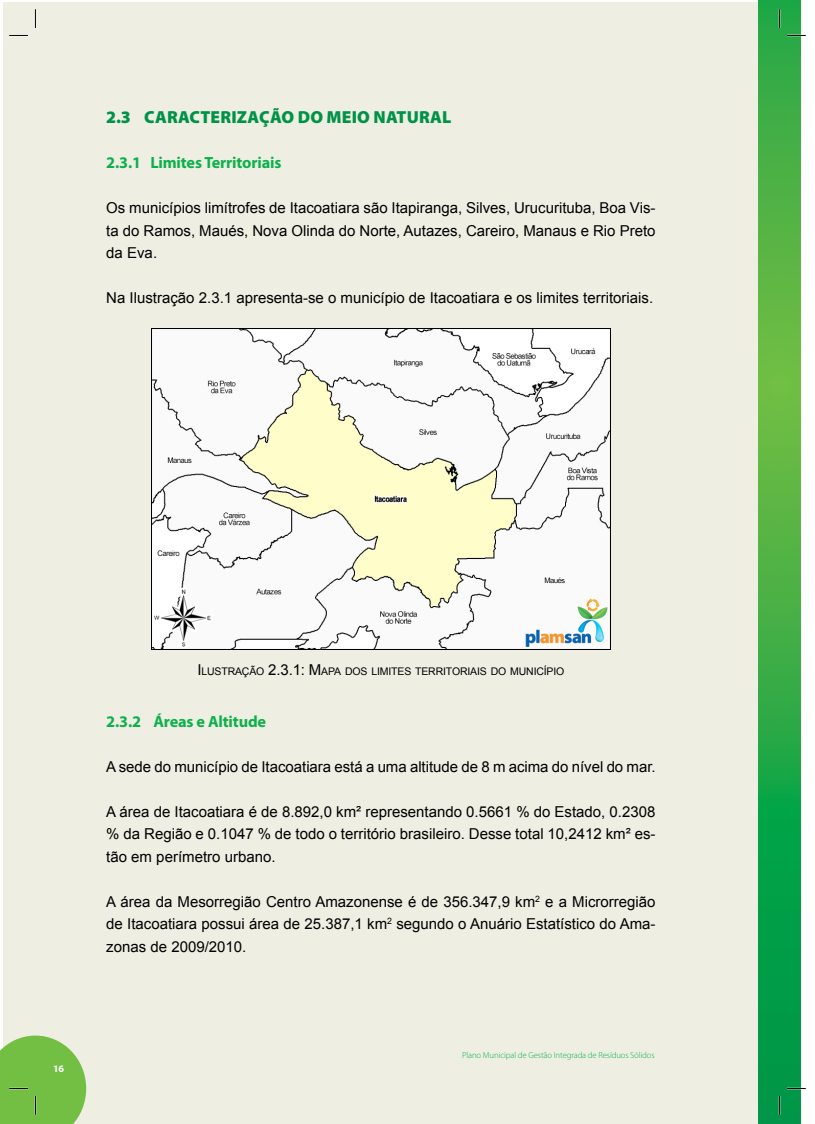
<style>
.page{position:relative;width:815px;height:1124px;background:#fff}
.page>*{position:absolute;margin:0;border:0;box-sizing:border-box;transform-origin:0 0}
.t1{font:900 17.5px "Myriad Pro";letter-spacing:.01em;color:#009247}
.t2{font:700 16.25px "Myriad Pro";letter-spacing:-.01em;color:#0db14b}
.t3{font:15px/22.5px "Arial";color:#000;text-align:justify}
.t4{font:10.5px "Arial";letter-spacing:-.015em;color:#000}
.t5{font:700 10px "Myriad Pro";color:#fff}
.t6{font:300 8.75px "Myriad Pro";letter-spacing:-.015em;color:#0db14b}
.s1{font-size:15px}
</style>
<div class="page">
<div style="left:4px;top:2px;width:776px;height:1121px;background:#efeee3"></div>
<svg style="left:758px;top:0;width:43px;height:1123px;background:#35ab45"></svg>
<img style="left:151px;top:328px;width:459px;height:321px">
<svg style="left:9px;top:35px;width:19px;height:1px"></svg>
<svg style="left:787px;top:35px;width:19px;height:1px"></svg>
<svg style="left:787px;top:1087px;width:19px;height:2px"></svg>
<svg style="left:35px;top:9px;width:1px;height:19px"></svg>
<svg style="left:0;top:1035px;width:86px;height:88px;background:#80c357"></svg>
<svg style="left:779px;top:9px;width:1px;height:19px"></svg>
<svg style="left:779px;top:1095px;width:1px;height:19px"></svg>
<p class="t1" style="left:106px;top:107px;width:347px">2.3 CARACTERIZAÇÃO DO MEIO NATURAL</p>
<p class="t2" style="left:106px;top:153px;width:177px">2.3.1 Limites Territoriais</p>
<p class="t3" style="left:106px;top:197px;width:551px">Os municípios limítrofes de Itacoatiara são Itapiranga, Silves, Urucurituba, Boa Vis&shy;ta do Ramos, Maués, Nova Olinda do Norte, Autazes, Careiro, Manaus e Rio Preto da Eva.</p>
<p class="t3" style="left:106px;top:287px;width:548px">Na Ilustração 2.3.1 apresenta-se o município de Itacoatiara e os limites territoriais.</p>
<p class="t5" style="left:53px;top:1062px;width:12px">16</p>
<p class="t4" style="left:197px;top:664px;width:369px"><span class="s1">I</span>LUSTRAÇÃO <span class="s1">2.3.1: M</span>APA DOS LI MITES TERRITORIAIS DO MUNICÍPIO</p>
<p class="t2" style="left:106px;top:712px;width:161px">2.3.2 Áreas e Altitude</p>
<p class="t3" style="left:106px;top:755px;width:551px">A sede do município de Itacoatiara está a uma altitude de 8 m acima do nível do mar.</p>
<p class="t3" style="left:106px;top:800px;width:551px">A área de Itacoatiara é de 8.892,0 km² representando 0.5661 % do Estado, 0.2308 % da Região e 0.1047 % de todo o território brasileiro. Desse total 10,2412 km² es&shy;tão em perímetro urbano.</p>
<p class="t3" style="left:106px;top:890px;width:551px">A área da Mesorregião Centro Amazonense é de 356.347,9 km<sup>2</sup> e a Microrregião de Itacoatiara possui área de 25.387,1 km<sup>2</sup> segundo o Anuário Estatístico do Ama&shy;zonas de 2009/2010.</p>
<p class="t6" style="left:462px;top:1050px;width:194px">Plano Municipal de Gestão Integrada de Resíduos Sólidos</p>
</div>
